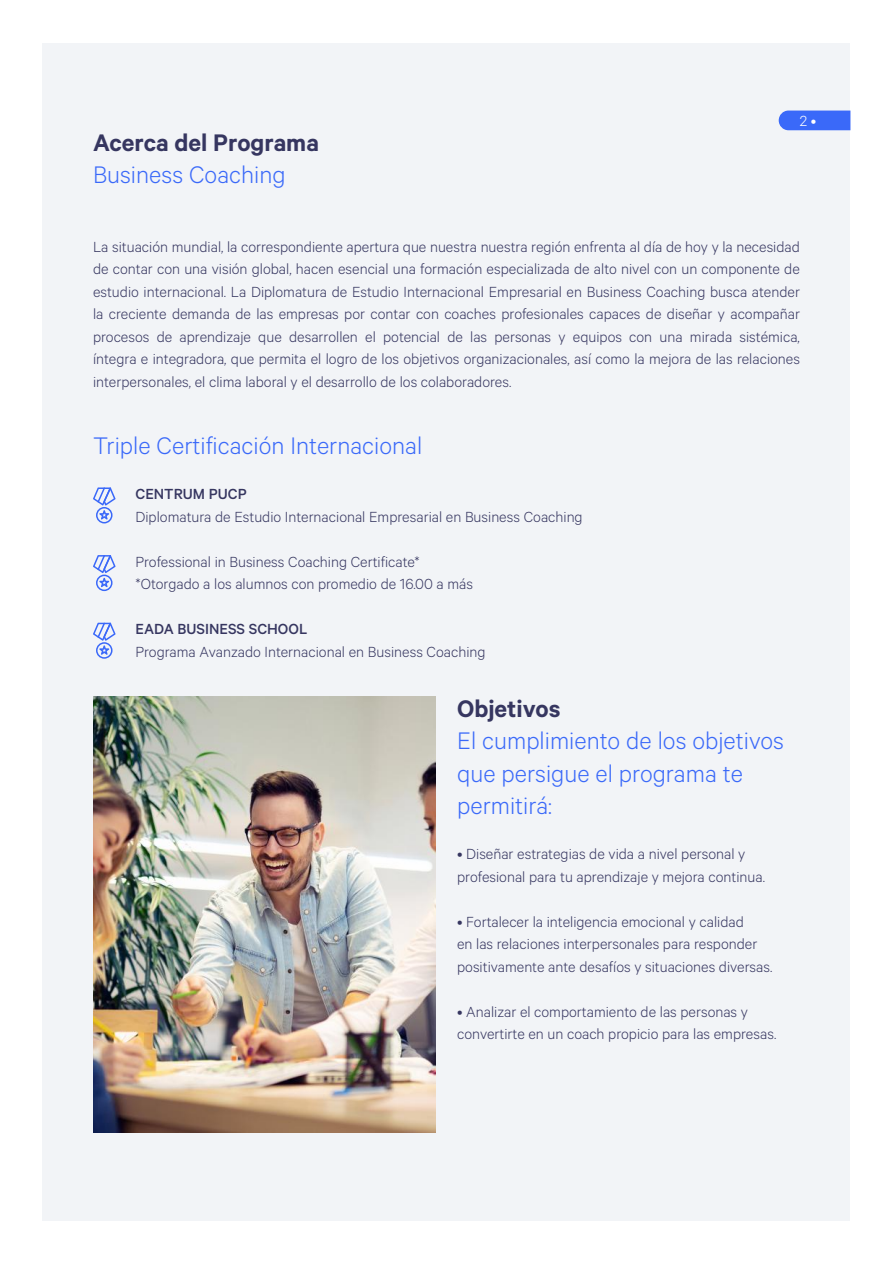
<style>
.page{position:relative;width:893px;height:1263px;background:#fff}
.page>*{position:absolute;margin:0;border:0;box-sizing:border-box;transform-origin:0 0}
.t1{font:300 27px/32.4px "Calibre";color:#3a69f9}
.t2{font:600 27px "Calibre";color:#363660}
.t3{font:300 16.5px/22.5px "Calibre";color:#363660}
.t4{font:500 16.5px "Calibre";color:#363660}
.t5{font:300 16.5px "Calibre";color:#fff}
</style>
<div class="page">
<div style="left:43px;top:43px;width:807px;height:1177px;background:#f2f4f7"></div>
<img style="left:93px;top:697px;width:343px;height:436px">
<svg style="left:779px;top:111px;width:71px;height:19px"></svg>
<svg style="left:93px;top:555px;width:23px;height:36px"></svg>
<svg style="left:93px;top:623px;width:23px;height:36px"></svg>
<svg style="left:93px;top:487px;width:23px;height:36px"></svg>
<h1 class="t2" style="left:93px;top:126px;width:227px">Acerca del Programa</h1>
<h1 class="t1" style="left:93px;top:157px;width:194px">Business Coaching</h1>
<p class="t5" style="left:800px;top:111px;width:18px">2 •</p>
<p class="t3" style="left:93px;top:235px;width:708px;text-align:justify">La situación mundial, la correspondiente apertura que nuestra nuestra región enfrenta al día de hoy y la necesidad de contar con una visión global, hacen esencial una formación especializada de alto nivel con un componente de estudio internacional. La Diplomatura de Estudio Internacional Empresarial en Business Coaching busca atender la creciente demanda de las empresas por contar con coaches profesionales capaces de diseñar y acompañar procesos de aprendizaje que desarrollen el potencial de las personas y equipos con una mirada sistémica, íntegra e integradora, que permita el logro de los objetivos organizacionales, así como la mejora de las relaciones interpersonales, el clima laboral y el desarrollo de los colaboradores.</p>
<h1 class="t1" style="left:93px;top:428px;width:331px">Triple Certificación Internacional</h1>
<p class="t4" style="left:136px;top:484px;width:113px">CENTRUM PUCP</p>
<p class="t3" style="left:136px;top:505px;width:449px">Diplomatura de Estudio Internacional Empresarial en Business Coaching</p>
<p class="t3" style="left:136px;top:550px;width:339px">Professional in Business Coaching Certificate* *Otorgado a los alumnos con promedio de 16.00 a más</p>
<p class="t4" style="left:136px;top:619px;width:173px">EADA BUSINESS SCHOOL</p>
<p class="t3" style="left:136px;top:640px;width:351px">Programa Avanzado Internacional en Business Coaching</p>
<h1 class="t2" style="left:457px;top:692px;width:105px">Objetivos</h1>
<h1 class="t1" style="left:457px;top:723px;width:328px">El cumplimiento de los objetivos que persigue el programa te permitirá:</h1>
<p class="t3" style="left:457px;top:842px;width:309px">• Diseñar estrategias de vida a nivel personal y profesional para tu aprendizaje y mejora continua.</p>
<p class="t3" style="left:457px;top:909px;width:317px">• Fortalecer la inteligencia emocional y calidad<br>en las relaciones interpersonales para responder positivamente ante desafíos y situaciones diversas.</p>
<p class="t3" style="left:457px;top:999px;width:321px">• Analizar el comportamiento de las personas y convertirte en un coach propicio para las empresas.</p>
</div>
